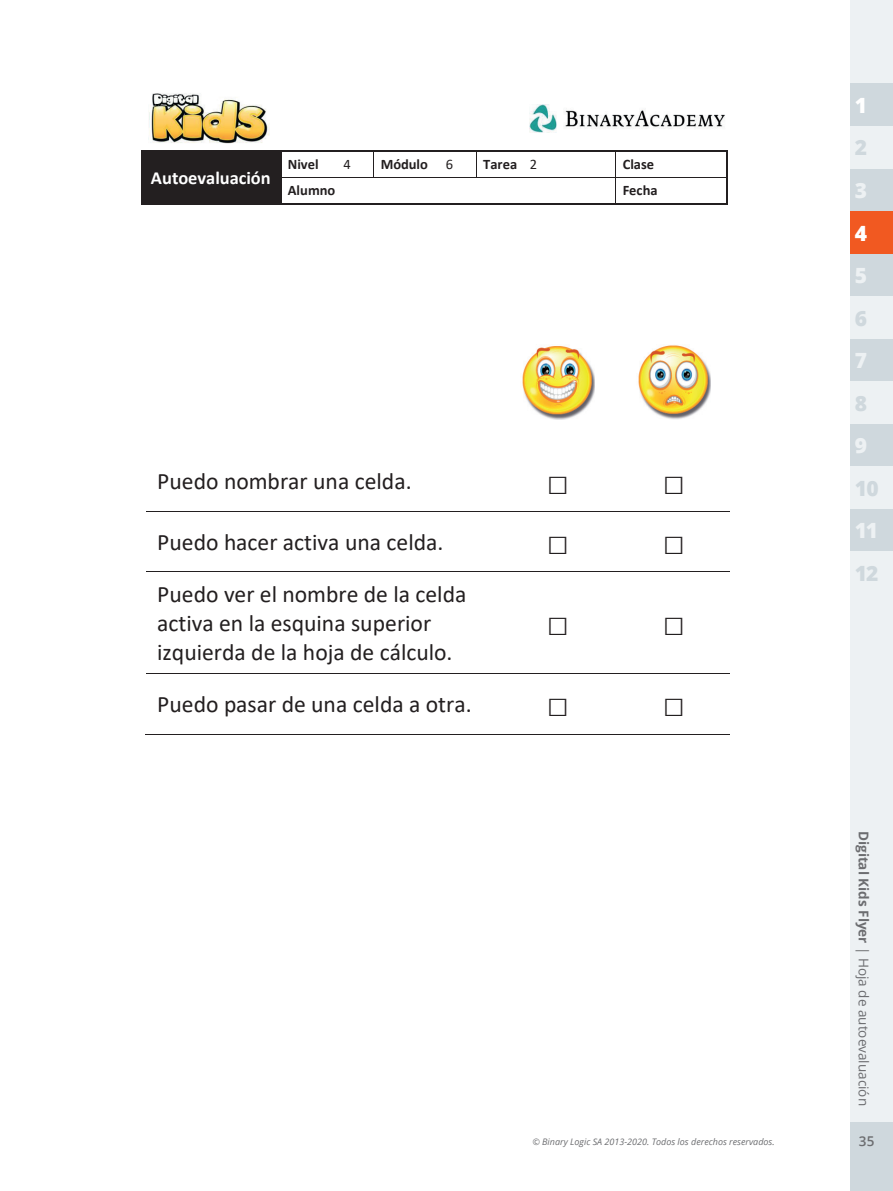
<style>
.page{position:relative;width:893px;height:1191px;background:#fff}
.page>*{position:absolute;margin:0;border:0;box-sizing:border-box;transform-origin:0 0}
.t1{font:36.75px "Calibri";color:#231f20}
.t2{font:23.7px/29px "Calibri";color:#231f20}
.t3{font:800 21px "Open Sans";color:#cfd8dd}
.t4{font:800 21px "Open Sans";color:#edf1f3}
.t5{font:800 21px "Open Sans";color:#fff}
.t6{font:700 18.45px "Calibri";color:#fff}
.t7{font:700 14.55px "Calibri";color:#231f20}
.t8{font:14.55px "Calibri";color:#231f20}
.t9{font:13.5px "Open Sans";color:#6c6d70}
.t10{font:600 13.5px "Open Sans";color:#6c6d70}
.t11{font:italic 9px "Open Sans";color:#6c6d70}
.s1{font-weight:400}
.s2{font-weight:700}
</style>
<div class="page">
<div style="left:141px;top:152px;width:139px;height:51px;background:#231f20"></div>
<hr style="left:141px;top:151px;width:139px;height:1px;background:#231f20">
<hr style="left:283px;top:151px;width:53px;height:1px;background:#231f20">
<hr style="left:338px;top:151px;width:35px;height:1px;background:#231f20">
<hr style="left:375px;top:151px;width:64px;height:1px;background:#231f20">
<hr style="left:440px;top:151px;width:36px;height:1px;background:#231f20">
<hr style="left:477px;top:151px;width:46px;height:1px;background:#231f20">
<hr style="left:524px;top:151px;width:91px;height:1px;background:#231f20">
<hr style="left:616px;top:151px;width:111px;height:1px;background:#231f20">
<hr style="left:281px;top:177px;width:55px;height:1px;background:#231f20">
<hr style="left:337px;top:177px;width:36px;height:1px;background:#231f20">
<svg style="left:373px;top:151px;width:2px;height:27px"></svg>
<hr style="left:374px;top:177px;width:65px;height:1px;background:#231f20">
<hr style="left:439px;top:177px;width:37px;height:1px;background:#231f20">
<svg style="left:476px;top:151px;width:1px;height:26px"></svg>
<hr style="left:476px;top:177px;width:47px;height:1px;background:#231f20">
<hr style="left:523px;top:177px;width:92px;height:1px;background:#231f20">
<hr style="left:616px;top:177px;width:55px;height:1px;background:#231f20">
<hr style="left:672px;top:177px;width:55px;height:1px;background:#231f20">
<hr style="left:141px;top:203px;width:139px;height:1px;background:#231f20">
<svg style="left:280px;top:151px;width:3px;height:53px"></svg>
<hr style="left:281px;top:203px;width:334px;height:1px;background:#231f20">
<svg style="left:615px;top:151px;width:1px;height:53px"></svg>
<hr style="left:616px;top:203px;width:55px;height:1px;background:#231f20">
<hr style="left:673px;top:203px;width:54px;height:1px;background:#231f20">
<svg style="left:727px;top:151px;width:1px;height:53px"></svg>
<img style="left:148px;top:93px;width:121px;height:51px">
<img style="left:529px;top:105px;width:196px;height:27px">
<hr style="left:146px;top:511px;width:352px;height:1px;background:#231f20">
<hr style="left:498px;top:511px;width:120px;height:1px;background:#231f20">
<hr style="left:619px;top:511px;width:110px;height:1px;background:#231f20">
<hr style="left:146px;top:571px;width:352px;height:1px;background:#231f20">
<hr style="left:498px;top:571px;width:120px;height:1px;background:#231f20">
<hr style="left:619px;top:571px;width:110px;height:1px;background:#231f20">
<hr style="left:146px;top:673px;width:352px;height:1px;background:#231f20">
<hr style="left:498px;top:673px;width:120px;height:1px;background:#231f20">
<hr style="left:619px;top:673px;width:110px;height:1px;background:#231f20">
<hr style="left:145px;top:734px;width:353px;height:1px;background:#231f20">
<hr style="left:497px;top:734px;width:121px;height:1px;background:#231f20">
<hr style="left:618px;top:734px;width:111px;height:1px;background:#231f20">
<img style="left:522px;top:346px;width:73px;height:73px">
<img style="left:638px;top:345px;width:73px;height:74px">
<div style="left:850px;top:0;width:43px;height:1191px;background:#edf1f3"></div>
<div style="left:850px;top:84px;width:43px;height:42px;background:#cfd8dd"></div>
<div style="left:850px;top:254px;width:43px;height:42px;background:#cfd8dd"></div>
<div style="left:850px;top:424px;width:43px;height:42px;background:#cfd8dd"></div>
<div style="left:850px;top:169px;width:43px;height:42px;background:#cfd8dd"></div>
<div style="left:850px;top:339px;width:43px;height:42px;background:#cfd8dd"></div>
<div style="left:850px;top:509px;width:43px;height:42px;background:#cfd8dd"></div>
<div style="left:850px;top:1123px;width:43px;height:68px;background:#cfd8dd"></div>
<div style="left:850px;top:211px;width:43px;height:43px;background:#f15921"></div>
<p class="t5" style="left:855px;top:89px;width:14px">1</p>
<p class="t6" style="left:151px;top:164px;width:121px">Autoevaluación</p>
<p class="t7" style="left:288px;top:154px;width:32px">Nivel</p>
<p class="t8" style="left:343px;top:154px;width:9px">4</p>
<p class="t7" style="left:381px;top:154px;width:74px">Módulo <span class="s1">6</span></p>
<p class="t7" style="left:483px;top:154px;width:55px">Tarea <span class="s1">2</span></p>
<p class="t7" style="left:623px;top:154px;width:33px">Clase</p>
<p class="t7" style="left:288px;top:180px;width:49px">Alumno</p>
<p class="t7" style="left:623px;top:180px;width:36px">Fecha</p>
<p class="t2" style="left:157px;top:466px;width:256px">Puedo nombrar una celda.</p>
<h1 class="t1" style="left:547px;top:456px;width:24px">□</h1>
<h1 class="t1" style="left:663px;top:456px;width:24px">□</h1>
<p class="t2" style="left:157px;top:526px;width:288px">Puedo hacer activa una celda.</p>
<h1 class="t1" style="left:547px;top:516px;width:24px">□</h1>
<h1 class="t1" style="left:663px;top:516px;width:24px">□</h1>
<p class="t2" style="left:157px;top:579px;width:311px">Puedo ver el nombre de la celda activa en la esquina superior izquierda de la hoja de cálculo.</p>
<h1 class="t1" style="left:547px;top:597px;width:24px">□</h1>
<h1 class="t1" style="left:663px;top:597px;width:24px">□</h1>
<p class="t2" style="left:157px;top:689px;width:316px">Puedo pasar de una celda a otra.</p>
<h1 class="t1" style="left:547px;top:678px;width:24px">□</h1>
<h1 class="t1" style="left:663px;top:678px;width:24px">□</h1>
<p class="t3" style="left:855px;top:132px;width:14px">2</p>
<p class="t4" style="left:855px;top:174px;width:14px">3</p>
<p class="t5" style="left:855px;top:217px;width:14px">4</p>
<p class="t4" style="left:855px;top:259px;width:14px">5</p>
<p class="t3" style="left:855px;top:302px;width:14px">6</p>
<p class="t4" style="left:855px;top:344px;width:14px">7</p>
<p class="t3" style="left:855px;top:387px;width:14px">8</p>
<p class="t4" style="left:855px;top:429px;width:14px">9</p>
<p class="t3" style="left:855px;top:472px;width:25px">10</p>
<p class="t4" style="left:855px;top:514px;width:25px">11</p>
<p class="t3" style="left:855px;top:557px;width:25px">12</p>
<p class="t9" style="left:873px;top:830px;width:277px;rotate:90deg"><span class="s2">Digital Kids Flyer</span> | Hoja de autoevaluación</p>
<p class="t11" style="left:532px;top:1135px;width:244px">© Binary Logic SA 2013-2020. Todos los derechos reservados.</p>
<p class="t10" style="left:859px;top:1131px;width:17px">35</p>
</div>
